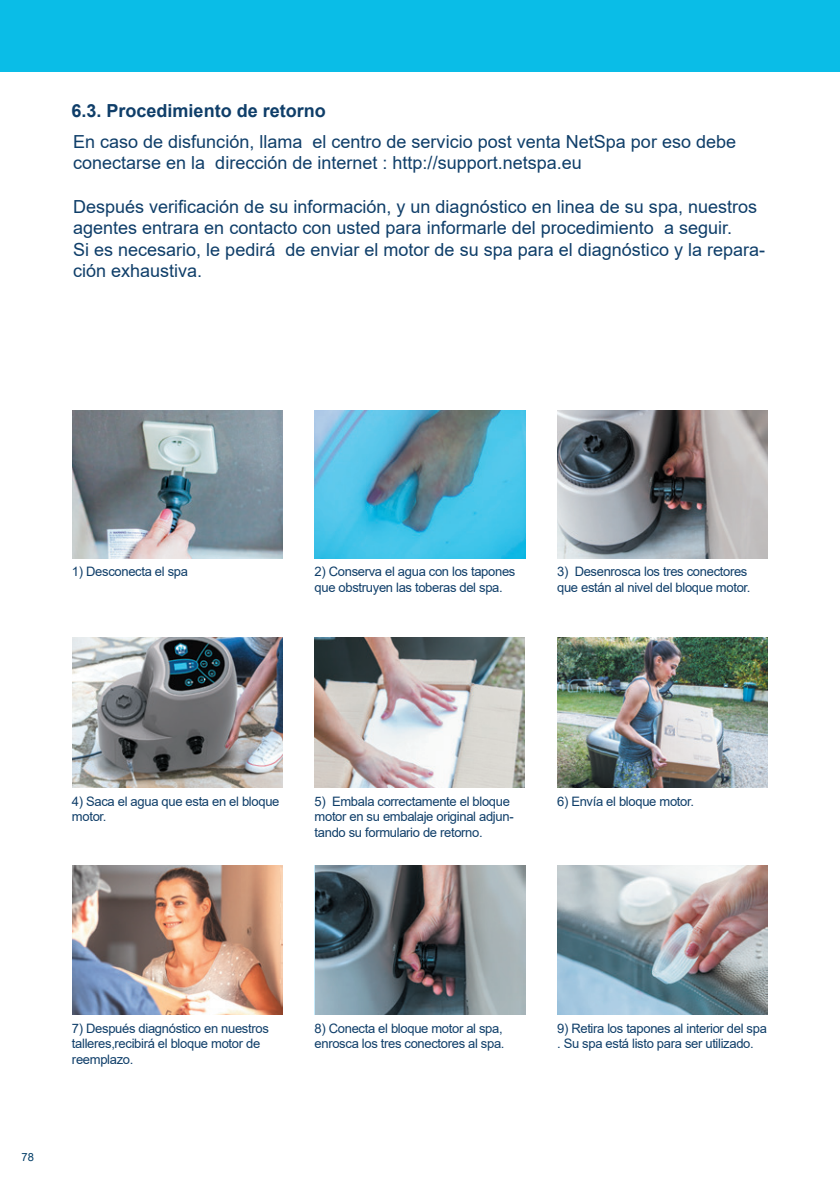
<style>
.page{position:relative;width:840px;height:1191px;background:#fff}
.page>*{position:absolute;margin:0;border:0;box-sizing:border-box;transform-origin:0 0}
.t1{font:18px/21.6px "Arial";color:#0f3e69}
.Titre_niv__2{font:700 18px "Arial";color:#0f3e69}
.Instruction{font:13px/15.6px "Arial";letter-spacing:-.025em;color:#0f3e69}
.t2{font:11.2px "Arial";color:#003c66}
</style>
<div class="page">
<div style="left:0;top:0;width:839px;height:72px;background:#0abde7"></div>
<img style="left:72px;top:410px;width:210px;height:148px">
<img style="left:72px;top:638px;width:210px;height:149px">
<img style="left:72px;top:865px;width:210px;height:150px">
<img style="left:315px;top:865px;width:210px;height:150px">
<img style="left:557px;top:638px;width:210px;height:149px">
<img style="left:557px;top:865px;width:210px;height:149px">
<img style="left:557px;top:410px;width:210px;height:148px">
<img style="left:314px;top:410px;width:211px;height:148px">
<img style="left:314px;top:638px;width:210px;height:149px">
<p class="Titre_niv__2" style="left:71px;top:98px;width:256px">6.3. Procedimiento de retorno</p>
<p class="t1" style="left:73px;top:130px;width:664px">En caso de disfunción, llama el centro de servicio post venta NetSpa por eso debe conectarse en la dirección de internet : http://support.netspa.eu</p>
<p class="t1" style="left:73px;top:195px;width:685px">Después verificación de su información, y un diagnóstico en linea de su spa, nuestros agentes entrara en contacto con usted para informarle del procedimiento a seguir.</p>
<p class="t1" style="left:73px;top:238px;width:693px">Si es necesario, le pedirá de enviar el motor de su spa para el diagnóstico y la repara&shy;ción exhaustiva.</p>
<p class="Instruction" style="left:72px;top:564px;width:117px">1) Desconecta el spa</p>
<p class="Instruction" style="left:314px;top:564px;width:202px">2) Conserva el agua con los tapones que obstruyen las toberas del spa.</p>
<p class="Instruction" style="left:557px;top:564px;width:195px">3) Desenrosca los tres conectores que están al nivel del bloque motor.</p>
<p class="Instruction" style="left:72px;top:793px;width:209px">4) Saca el agua que esta en el bloque motor.</p>
<p class="Instruction" style="left:314px;top:793px;width:200px">5) Embala correctamente el bloque motor en su embalaje original adjun&shy;tando su formulario de retorno.</p>
<p class="Instruction" style="left:557px;top:793px;width:138px">6) Envía el bloque motor.</p>
<p class="t2" style="left:22px;top:1149px;width:14px">78</p>
<p class="Instruction" style="left:72px;top:1020px;width:198px">7) Después diagnóstico en nuestros talleres,recibirá el bloque motor de reemplazo.</p>
<p class="Instruction" style="left:314px;top:1020px;width:191px">8) Conecta el bloque motor al spa, enrosca los tres conectores al spa.</p>
<p class="Instruction" style="left:557px;top:1020px;width:211px">9) Retira los tapones al interior del spa . Su spa está listo para ser utilizado.</p>
</div>
